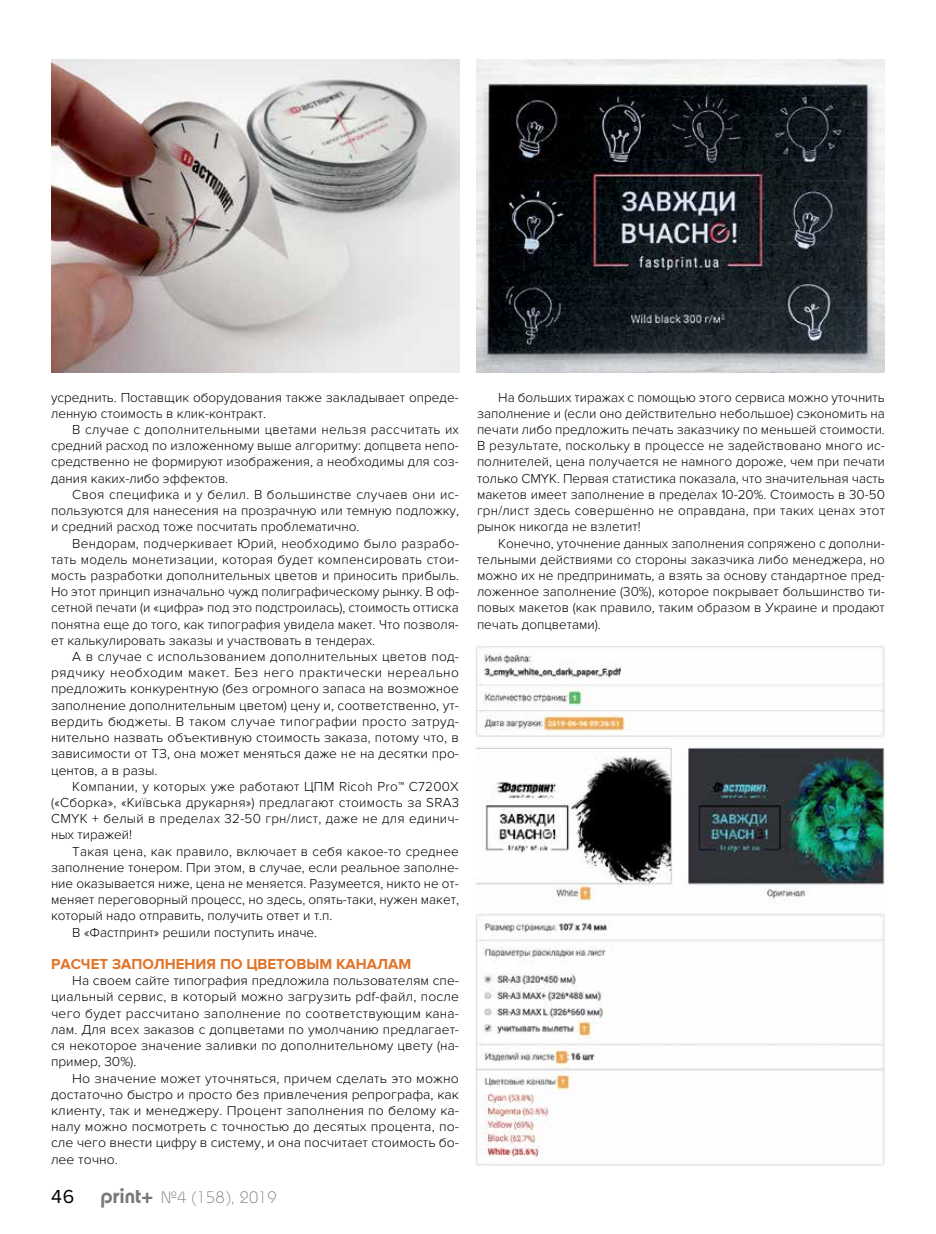
<style>
.page{position:relative;width:936px;height:1234px;background:#fff}
.page>*{position:absolute;margin:0;border:0;box-sizing:border-box;transform-origin:0 0}
.t1{font:300 16.5px "Bauhaus C";color:#77787b}
.t2{font:700 15px "Proxima Nova";color:#e0742a}
.t3{font:300 13.5px/16.2px "Proxima Nova";color:#000;text-align:justify}
.t4{font:300 13.5px/16.2px "Proxima Nova";color:#000;text-align:justify;scale:1.04 1}
.s1{font-family:"Proxima Nova";font-weight:400;font-size:19.5px;color:#000}
.s2{font-weight:600;font-size:21px}
</style>
<div class="page">
<img style="left:476px;top:646px;width:408px;height:519px">
<img style="left:51px;top:60px;width:408px;height:312px">
<img style="left:476px;top:60px;width:408px;height:312px">
<p class="t3" style="left:51px;top:389px;width:409px">усреднить. Поставщик оборудования также закладывает опреде&shy;ленную стоимость в клик-контракт.</p>
<p class="t3" style="left:51px;top:421px;width:409px;text-indent:21px">В случае с дополнительными цветами нельзя рассчитать их средний расход по изложенному выше алгоритму: допцвета непо&shy;средственно не формируют изображения, а необходимы для соз&shy;дания каких-либо эффектов.</p>
<p class="t3" style="left:51px;top:486px;width:409px;text-indent:21px">Своя специфика и у белил. В большинстве случаев они ис&shy;пользуются для нанесения на прозрачную или темную подложку, и средний расход тоже посчитать проблематично.</p>
<p class="t3" style="left:51px;top:535px;width:409px;text-indent:21px">Вендорам, подчеркивает Юрий, необходимо было разрабо&shy;тать модель монетизации, которая будет компенсировать стои&shy;мость разработки дополнительных цветов и приносить прибыль.<br>Но этот принцип изначально чужд полиграфическому рынку. В оф&shy;сетной печати (и «цифра» под это подстроилась), стоимость оттиска понятна еще до того, как типография увидела макет. Что позволя&shy;ет калькулировать заказы и участвовать в тендерах.</p>
<p class="t3" style="left:51px;top:648px;width:409px;text-indent:21px">А в случае с использованием дополнительных цветов под&shy;рядчику необходим макет. Без него практически нереально предложить конкурентную (без огромного запаса на возможное заполнение дополнительным цветом) цену и, соответственно, ут&shy;вердить бюджеты. В таком случае типографии просто затруд&shy;нительно назвать объективную стоимость заказа, потому что, в зависимости от ТЗ, она может меняться даже не на десятки про&shy;центов, а в разы.</p>
<p class="t3" style="left:51px;top:778px;width:409px;text-indent:21px">Компании, у которых уже работают ЦПМ Ricoh Pro™ C7200X («Сборка», «Київська друкарня») предлагают стоимость за SRA3<br>CMYK + белый в пределах 32-50 грн/лист, даже не для единич&shy;ных тиражей!</p>
<p class="t3" style="left:72px;top:843px;width:388px">Такая цена, как правило, включает в себя какое-то среднее</p>
<p class="t3" style="left:51px;top:859px;width:409px">заполнение тонером. При этом, в случае, если реальное заполне-</p>
<p class="t3" style="left:51px;top:875px;width:409px">ние оказывается ниже, цена не меняется. Разумеется, никто не от-</p>
<p class="t3" style="left:51px;top:891px;width:409px">меняет переговорный процесс, но здесь, опять-таки, нужен макет,</p>
<p class="t3" style="left:51px;top:907px;width:283px">который надо отправить, получить ответ и т.п.</p>
<p class="t3" style="left:72px;top:924px;width:246px">В «Фастпринт» решили поступить иначе.</p>
<p class="t2" style="left:51px;top:955px;width:361px">РАСЧЕТ ЗАПОЛНЕНИЯ ПО ЦВЕТОВЫМ КАНАЛАМ</p>
<p class="t3" style="left:51px;top:972px;width:409px;text-indent:21px">На своем сайте типография предложила пользователям спе&shy;циальный сервис, в который можно загрузить pdf-файл, после чего будет рассчитано заполнение по соответствующим кана&shy;лам. Для всех заказов с допцветами по умолчанию предлагает&shy;ся некоторое значение заливки по дополнительному цвету (на&shy;пример, 30%).</p>
<p class="t4" style="left:51px;top:1069px;width:394px;text-indent:21px">Но значение может уточняться, причем сделать это можно достаточно быстро и просто без привлечения репрографа, как клиенту, так и менеджеру. Процент заполнения по белому ка&shy;налу можно посмотреть с точностью до десятых процента, по&shy;сле чего внести цифру в систему, и она посчитает стоимость бо&shy;лее точно.</p>
<p class="t1" style="left:51px;top:1187px;width:227px"><span class="s1">46</span> <span class="s2">print+</span> №4 (158), 2019</p>
<p class="t3" style="left:477px;top:389px;width:409px;text-indent:21px">На больших тиражах с помощью этого сервиса можно уточнить заполнение и (если оно действительно небольшое) сэкономить на печати либо предложить печать заказчику по меньшей стоимости.<br>В результате, поскольку в процессе не задействовано много ис&shy;полнителей, цена получается не намного дороже, чем при печати только CMYK. Первая статистика показала, что значительная часть макетов имеет заполнение в пределах 10-20%. Стоимость в 30-50 грн/лист здесь совершенно не оправдана, при таких ценах этот рынок никогда не взлетит!</p>
<p class="t3" style="left:477px;top:535px;width:409px;text-indent:21px">Конечно, уточнение данных заполнения сопряжено с дополни&shy;тельными действиями со стороны заказчика либо менеджера, но можно их не предпринимать, а взять за основу стандартное пред&shy;ложенное заполнение (30%), которое покрывает большинство ти&shy;повых макетов (как правило, таким образом в Украине и продают печать допцветами).</p>
</div>
